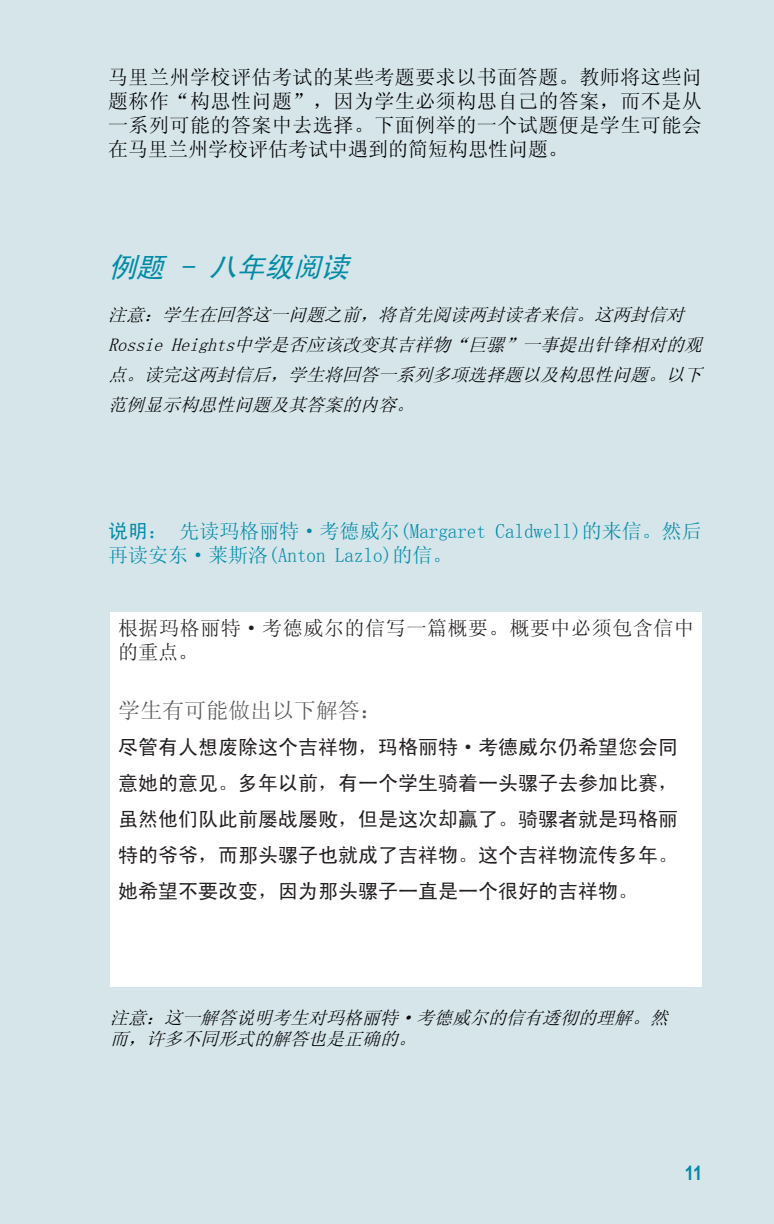
<style>
.page{position:relative;width:774px;height:1224px;background:#d5e5ea}
.page>*{position:absolute;margin:0;border:0;box-sizing:border-box;transform-origin:0 0}
.t1{font:italic 28px "Sim Hei";color:#008ba6}
.t2{font:22px "Sim Sun";color:#57585a}
.t3{font:20px/36px "Sim Hei";color:#231f20;text-align:justify}
.t4{font:20px/24px "Sim Sun";color:#000;text-align:justify}
.t5{font:20px/24px "Sim Sun";color:#008ba6}
.t6{font:20px/24px "Sim Sun";letter-spacing:.03em;color:#231f20}
.t7{font:700 20px "Arial Narrow";color:#008ba6}
.t8{font:italic 18px/30px "Sim Sun";color:#000}
.s1{font-family:"Sim Hei"}
</style>
<div class="page">
<div style="left:110px;top:613px;width:592px;height:374px;background:#fff"></div>
<p class="t4" style="left:108px;top:65px;width:595px">马里兰州学校评估考试的某些考题要求以书面答题。教师将这些问题称作“构思性问题”，因为学生必须构思自己的答案，而不是从一系列可能的答案中去选择。下面例举的一个试题便是学生可能会在马里兰州学校评估考试中遇到的简短构思性问题。</p>
<h1 class="t1" style="left:108px;top:253px;width:250px">例题 - 八年级阅读</h1>
<p class="t8" style="left:108px;top:299px;width:600px">注意：学生在回答这一问题之前，将首先阅读两封读者来信。这两封信对Rossie Heights中学是否应该改变其吉祥物“巨骡”一事提出针锋相对的观点。读完这两封信后，学生将回答一系列多项选择题以及构思性问题。以下范例显示构思性问题及其答案的内容。</p>
<p class="t5" style="left:108px;top:519px;width:595px"><span class="s1">说明：</span>先读玛格丽特·考德威尔(Margaret Caldwell)的来信。然后再读安东·莱斯洛(Anton Lazlo)的信。</p>
<p class="t6" style="left:118px;top:616px;width:578px">根据玛格丽特·考德威尔的信写一篇概要。概要中必须包含信中的重点。</p>
<p class="t2" style="left:118px;top:699px;width:265px">学生有可能做出以下解答：</p>
<p class="t3" style="left:118px;top:729px;width:561px">尽管有人想废除这个吉祥物，玛格丽特·考德威尔仍希望您会同意她的意见。多年以前，有一个学生骑着一头骡子去参加比赛，虽然他们队此前屡战屡败，但是这次却赢了。骑骡者就是玛格丽特的爷爷，而那头骡子也就成了吉祥物。这个吉祥物流传多年。她希望不要改变，因为那头骡子一直是一个很好的吉祥物。</p>
<p class="t8" style="left:110px;top:1007px;width:564px;line-height:21.6px">注意：这一解答说明考生对玛格丽特·考德威尔的信有透彻的理解。然而，许多不同形式的解答也是正确的。</p>
<p class="t7" style="left:685px;top:1158px;width:19px">11</p>
</div>
